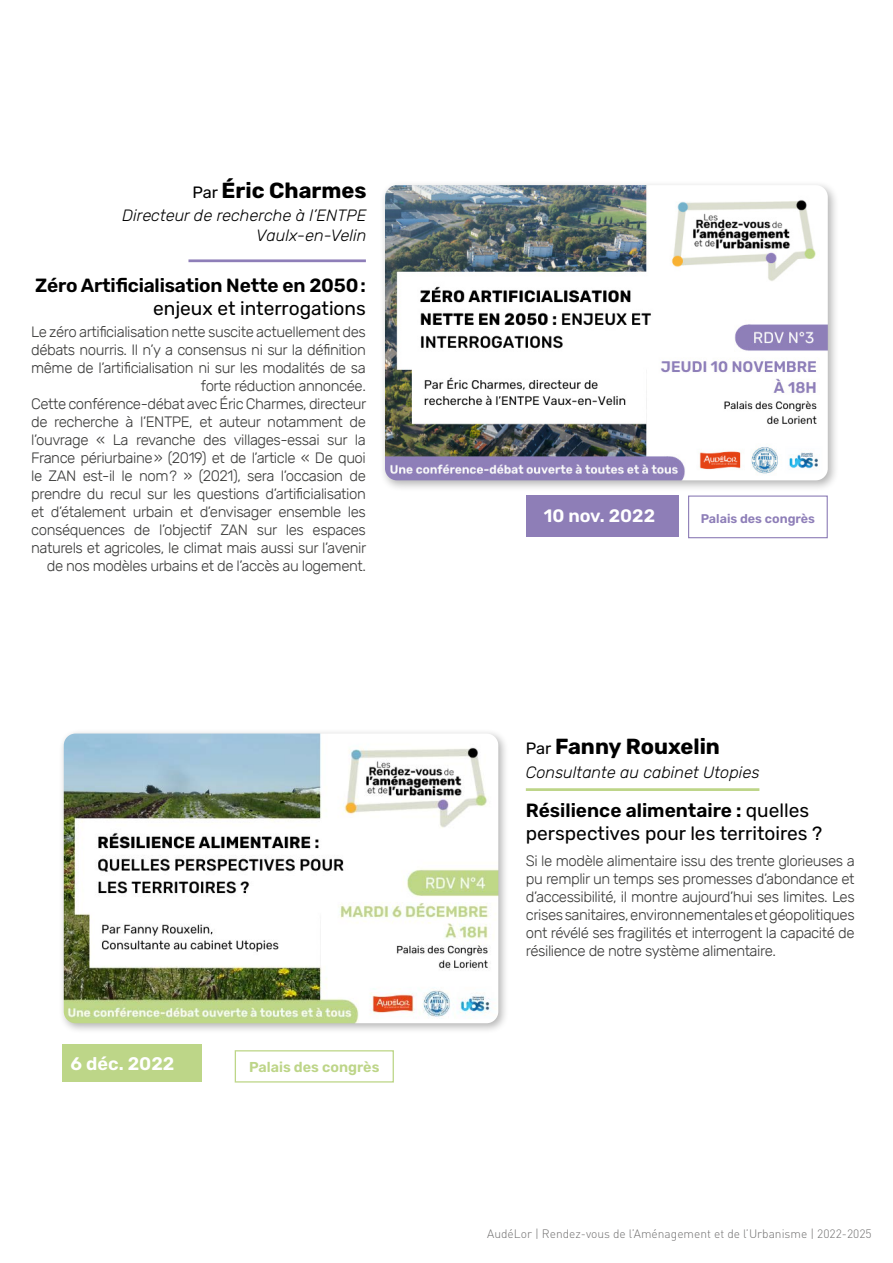
<style>
.page{position:relative;width:893px;height:1263px;background:#fff}
.page>*{position:absolute;margin:0;border:0;box-sizing:border-box;transform-origin:0 0}
.t1{font:700 21.9px "Rubik";color:#000}
.t2{font:19.05px/23px "Rubik";color:#000}
.t3{font:600 19.05px "Rubik";letter-spacing:-.01em;color:#000}
.t4{font:600 18.15px "Rubik";color:#fff}
.t5{font:600 18px "Rubik";color:#fff}
.t6{font:italic 300 16.35px/19.6px "Rubik";color:#000;text-align:right}
.t7{font:300 15px/18px "Rubik";letter-spacing:-.03em;color:#3c3c3b;text-align:justify}
.t8{font:600 14.4px "Rubik";color:#bdd588}
.t9{font:600 12.6px "Rubik";color:#8e7eb8}
.t10{font:300 12px "DIN Pro";color:#706f6f}
.s1{font-weight:400;font-size:16.35px}
.s2{font-weight:600}
</style>
<div class="page">
<div style="left:58px;top:728px;width:451px;height:306px;background:#000;opacity:.3"></div>
<img style="left:64px;top:733px;width:434px;height:290px">
<div style="left:380px;top:180px;width:460px;height:312px;background:#000;opacity:.3"></div>
<img style="left:385px;top:185px;width:443px;height:295px">
<hr style="left:526px;top:788px;width:233px;height:3px;background:#bdd588">
<hr style="left:188px;top:259px;width:178px;height:3px;background:#8e7eb8">
<div style="left:63px;top:1044px;width:139px;height:38px;background:#bdd688"></div>
<div style="left:526px;top:495px;width:153px;height:42px;background:#8e7eb7"></div>
<div style="left:235px;top:1050px;width:159px;height:32px;border:1px solid #bdd688"></div>
<div style="left:688px;top:495px;width:140px;height:43px;border:1px solid #8e7eb7"></div>
<h1 class="t1" style="left:192px;top:177px;width:176px"><span class="s1">Par</span> Éric Charmes</h1>
<p class="t6" style="left:122px;top:206px;width:246px">Directeur de recherche à l’ENTPE<br>Vaulx-en-Velin</p>
<p class="t3" style="left:35px;top:274px;width:332px">Zéro Artificialisation Nette en 2050:</p>
<p class="t2" style="left:153px;top:297px;width:214px">enjeux et interrogations</p>
<p class="t7" style="left:31px;top:323px;width:337px;text-align:right">Le zéro artificialisation nette suscite actuellement des débats nourris. Il n’y a consensus ni sur la définition même de l’artificialisation ni sur les modalités de sa forte réduction annoncée.<br>Cette conférence-débat avec Éric Charmes, directeur de recherche à l’ENTPE, et auteur notamment de l’ouvrage « La revanche des villages-essai sur la France périurbaine» (2019) et de l’article « De quoi le ZAN est-il le nom? » (2021), sera l’occasion de prendre du recul sur les questions d’artificialisation et d’étalement urbain et d’envisager ensemble les conséquences de l’objectif ZAN sur les espaces naturels et agricoles, le climat mais aussi sur l’avenir de nos modèles urbains et de l’accès au logement.</p>
<p class="t4" style="left:71px;top:1053px;width:105px">6 déc. 2022</p>
<p class="t8" style="left:249px;top:1058px;width:132px">Palais des congrès</p>
<p class="t5" style="left:544px;top:505px;width:113px">10 nov. 2022</p>
<p class="t9" style="left:701px;top:511px;width:116px">Palais des congrès</p>
<h1 class="t1" style="left:526px;top:734px;width:196px"><span class="s1">Par</span> Fanny Rouxelin</h1>
<p class="t6" style="left:526px;top:763px;width:235px">Consultante au cabinet Utopies</p>
<p class="t2" style="left:526px;top:799px;width:298px"><span class="s2">Résilience alimentaire :</span> quelles perspectives pour les territoires ?</p>
<p class="t7" style="left:526px;top:852px;width:330px">Si le modèle alimentaire issu des trente glorieuses a pu remplir un temps ses promesses d’abondance et d’accessibilité, il montre aujourd’hui ses limites. Les crises sanitaires, environnementales et géopolitiques ont révélé ses fragilités et interrogent la capacité de résilience de notre système alimentaire.</p>
<p class="t10" style="left:487px;top:1225px;width:386px">AudéLor | Rendez-vous de l’Aménagement et de l’Urbanisme | 2022-2025</p>
</div>
